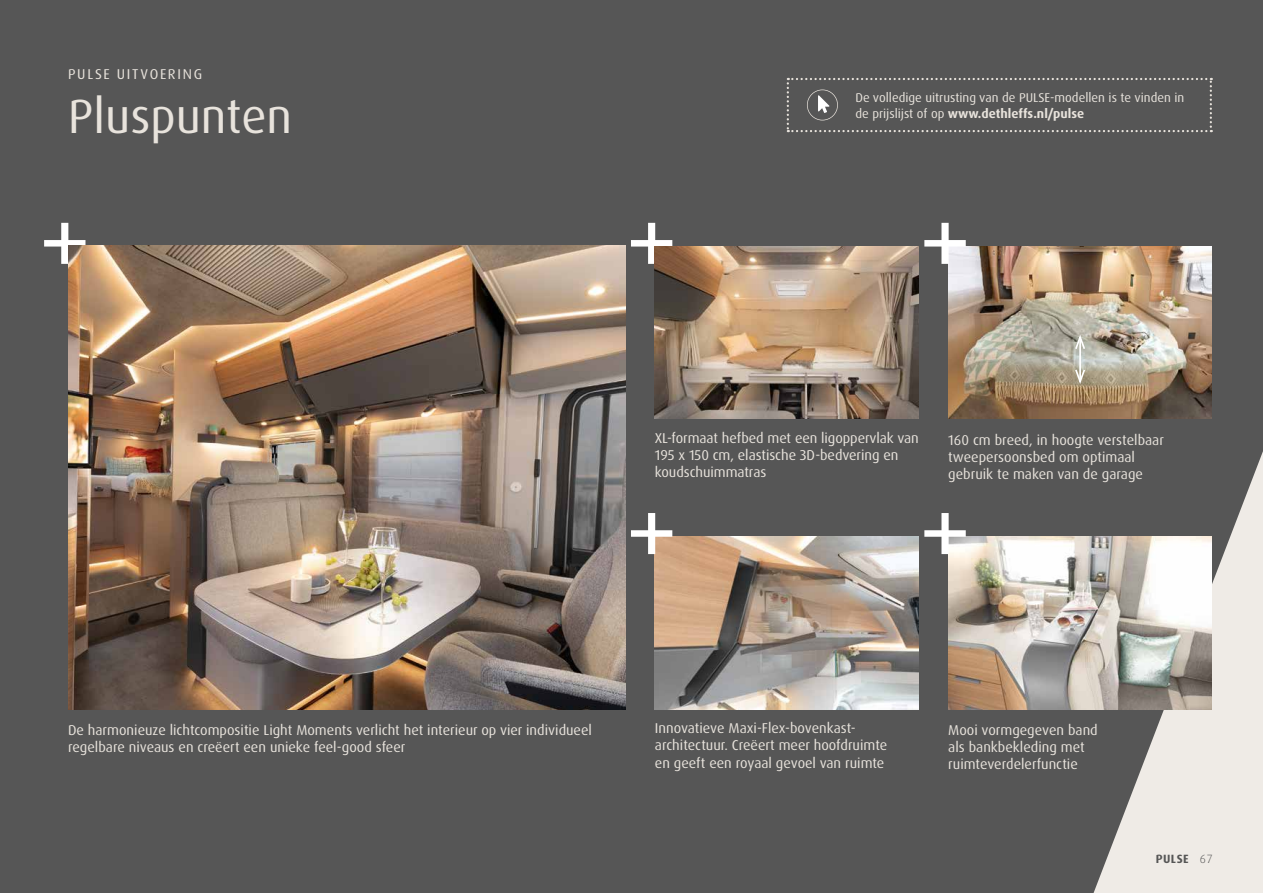
<style>
.page{position:relative;width:1263px;height:893px;background:#565656}
.page>*{position:absolute;margin:0;border:0;box-sizing:border-box;transform-origin:0 0}
.t1{font:48px "Dax Pro";color:#e8e3dc}
.t2{font:14.25px/17.1px "Dax Pro";color:#e8e3dc}
.t3{font:14.25px "Dax Pro";letter-spacing:.12em;color:#e8e3dc}
.t4{font:12.75px/16.5px "Dax OT";color:#e8e3dc}
.t5{font:700 12px "Dax Pro";letter-spacing:.04em;color:#565656}
.s1{font-weight:700}
.s2{font-family:"Dax OT";font-weight:300}
</style>
<div class="page">
<div style="left:787px;top:78px;width:425px;height:54px;background:#565656"></div>
<svg style="left:1093px;top:451px;width:170px;height:442px;background:#b6b4b1"></svg>
<img style="left:948px;top:246px;width:264px;height:173px">
<svg style="left:44px;top:223px;width:41px;height:41px"></svg>
<svg style="left:631px;top:223px;width:41px;height:41px"></svg>
<svg style="left:924px;top:223px;width:42px;height:41px"></svg>
<img style="left:655px;top:537px;width:263px;height:172px">
<img style="left:948px;top:537px;width:264px;height:172px">
<svg style="left:631px;top:513px;width:41px;height:41px"></svg>
<svg style="left:924px;top:513px;width:42px;height:41px"></svg>
<img style="left:68px;top:246px;width:557px;height:463px">
<img style="left:655px;top:246px;width:263px;height:173px">
<hr style="left:1079px;top:337px;width:2px;height:44px;background:#fff">
<svg style="left:1074px;top:332px;width:12px;height:19px"></svg>
<svg style="left:1074px;top:368px;width:12px;height:18px"></svg>
<p class="t3" style="left:68px;top:64px;width:136px">PULSE UITVOERING</p>
<h1 class="t1" style="left:68px;top:85px;width:226px">Pluspunten</h1>
<p class="t4" style="left:855px;top:89px;width:330px">De volledige uitrusting van de PULSE-modellen is te vinden in de prijslijst of op <span class="s1">www.dethleffs.nl/pulse</span></p>
<p class="t2" style="left:655px;top:429px;width:265px">XL-formaat hefbed met een ligoppervlak van<br>195 x 150 cm, elastische 3D-bedvering en koudschuimmatras</p>
<p class="t2" style="left:948px;top:431px;width:217px">160 cm breed, in hoogte verstelbaar tweepersoonsbed om optimaal gebruik te maken van de garage</p>
<p class="t2" style="left:68px;top:721px;width:525px">De harmonieuze lichtcompositie Light Moments verlicht het interieur op vier individueel regelbare niveaus en creëert een unieke feel-good sfeer</p>
<p class="t2" style="left:655px;top:720px;width:234px">Innovatieve Maxi-Flex-bovenkast&shy;architectuur. Creëert meer hoofdruimte en geeft een royaal gevoel van ruimte</p>
<p class="t2" style="left:948px;top:721px;width:151px">Mooi vormgegeven band als bankbekleding met ruimteverdelerfunctie</p>
<p class="t5" style="left:1156px;top:851px;width:58px">PULSE <span class="s2">67</span></p>
<p class="t5" style="left:1162px;top:851px;width:34px">PULSE</p>
</div>
